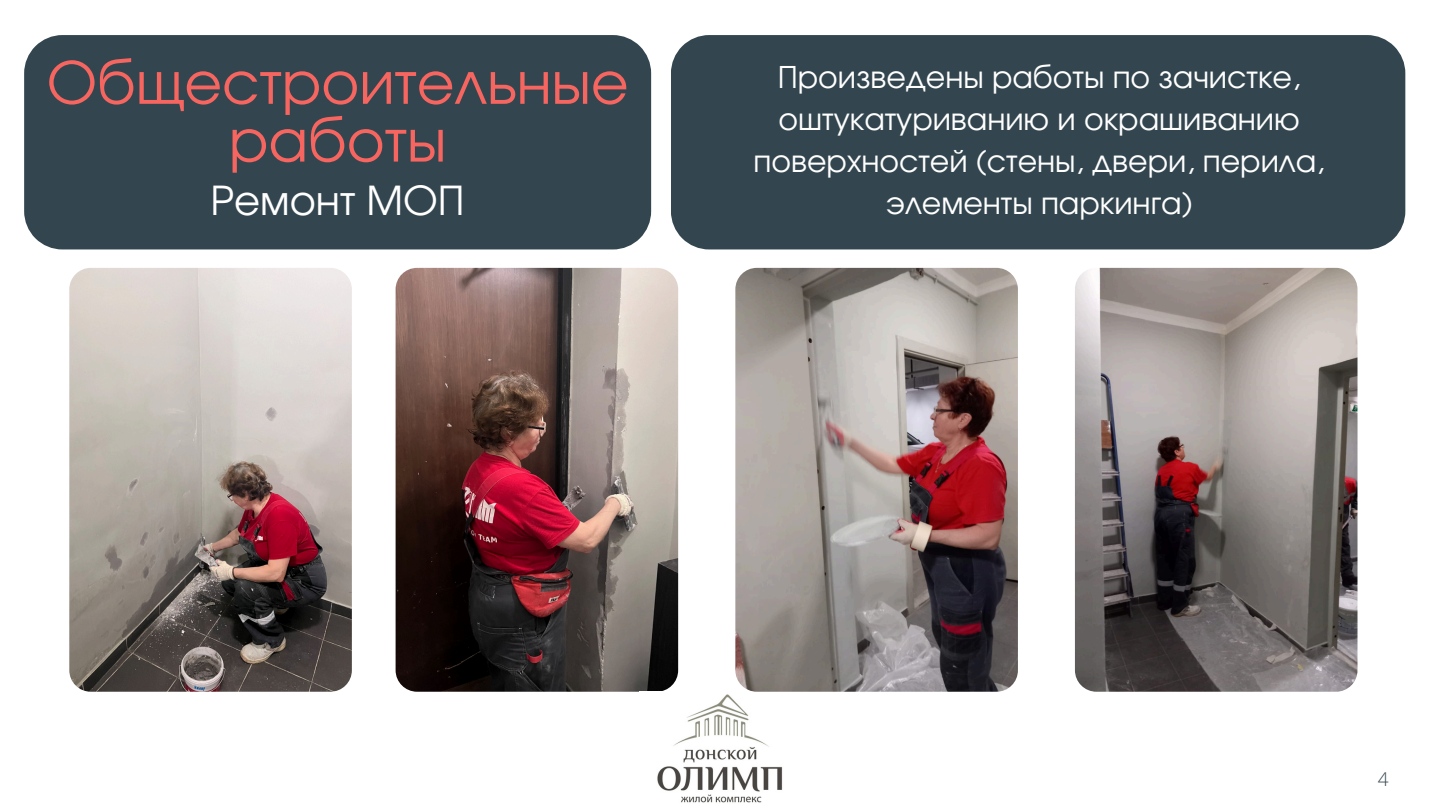
<style>
.page{position:relative;width:1440px;height:810px;background:#fff}
.page>*{position:absolute;margin:0;border:0;box-sizing:border-box;transform-origin:0 0}
.t1{font:58px/57.8px "Evolventa";color:#f6655f;text-align:center}
.t2{font:40px "Evolventa";color:#fff}
.t3{font:30px/42px "Evolventa";color:#fff;text-align:center}
.t4{font:300 19px "Open Sans";color:#33464f}
</style>
<div class="page">
<img style="left:1075px;top:268px;width:283px;height:424px;border-radius:21px">
<div style="left:671px;top:35px;width:734px;height:214px;background:#33464f"></div>
<div style="left:24px;top:35px;width:627px;height:214px;background:#33464f"></div>
<img style="left:396px;top:268px;width:282px;height:424px;border-radius:21px">
<img style="left:69px;top:268px;width:283px;height:424px;border-radius:21px">
<img style="left:657px;top:694px;width:126px;height:109px">
<img style="left:735px;top:268px;width:283px;height:424px;border-radius:21px">
<p class="t1" style="left:47px;top:58px;width:583px">Общестроительные работы</p>
<p class="t2" style="left:211px;top:183px;width:256px">Ремонт МОП</p>
<p class="t3" style="left:754px;top:58px;width:572px">Произведены работы по зачистке, оштукатуриванию и окрашиванию поверхностей (стены, двери, перила, элементы паркинга)</p>
<p class="t4" style="left:1378px;top:765px;width:12px">4</p>
</div>
